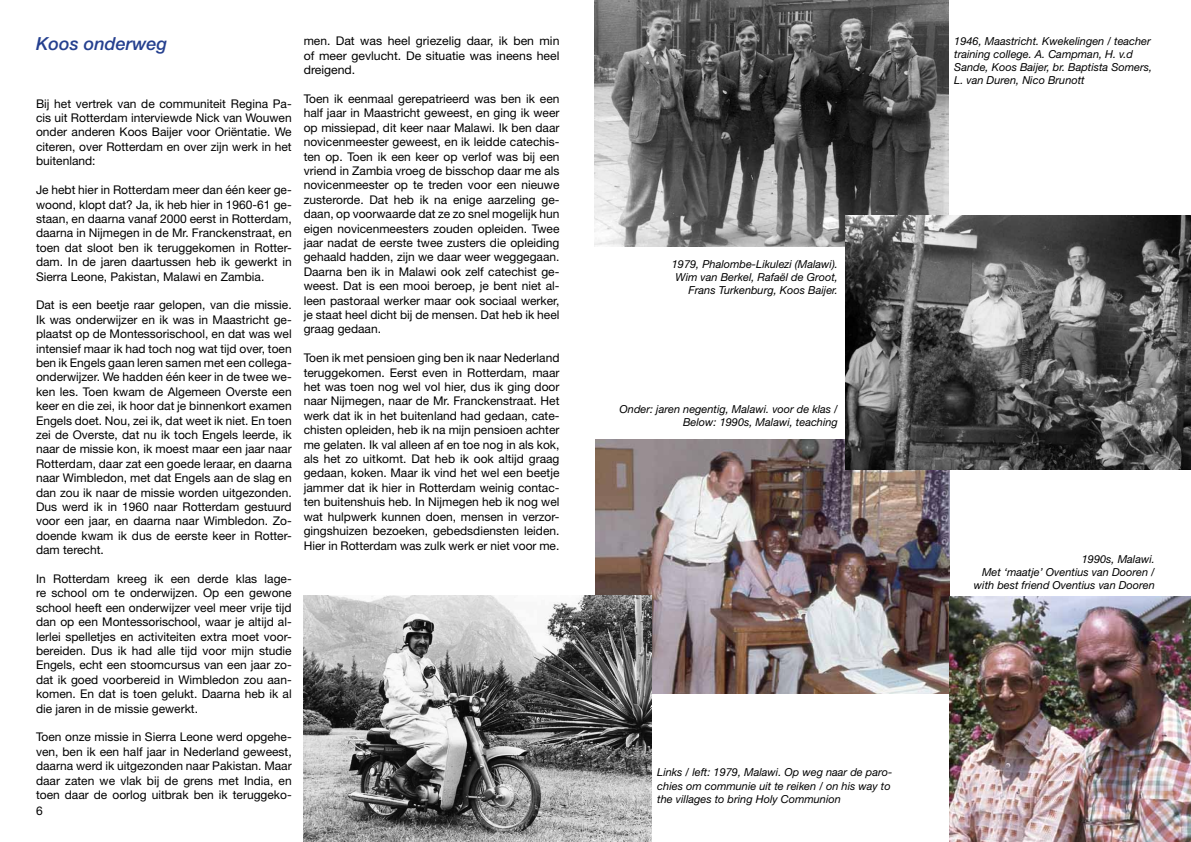
<style>
.page{position:relative;width:1191px;height:842px;background:#fff}
.page>*{position:absolute;margin:0;border:0;box-sizing:border-box;transform-origin:0 0}
.t1{font:italic 500 18px "Helvetica Neue";color:#25408f}
.t2{font:12px/14.4px "Helvetica Neue";color:#000;text-align:justify}
.t3{font:italic 11px/13.2px "Helvetica Neue";color:#000;text-align:right}
</style>
<div class="page">
<img style="left:595px;top:439px;width:354px;height:254px">
<img style="left:595px;top:0;width:353px;height:247px">
<img style="left:304px;top:595px;width:347px;height:247px">
<img style="left:846px;top:215px;width:345px;height:254px">
<img style="left:949px;top:597px;width:242px;height:245px">
<h1 class="t1" style="left:36px;top:33px;width:133px">Koos onderweg</h1>
<p class="t2" style="left:36px;top:96px;width:257px">Bij het vertrek van de communiteit Regina Pa&shy;cis uit Rotterdam interviewde Nick van Wouwen onder anderen Koos Baijer voor Oriëntatie. We citeren, over Rotterdam en over zijn werk in het buitenland:</p>
<p class="t2" style="left:36px;top:182px;width:257px">Je hebt hier in Rotterdam meer dan één keer ge&shy;woond, klopt dat? Ja, ik heb hier in 1960-61 ge&shy;staan, en daarna vanaf 2000 eerst in Rotterdam, daarna in Nijmegen in de Mr. Franckenstraat, en toen dat sloot ben ik teruggekomen in Rotter&shy;dam. In de jaren daartussen heb ik gewerkt in Sierra Leone, Pakistan, Malawi en Zambia.</p>
<p class="t2" style="left:36px;top:298px;width:257px">Dat is een beetje raar gelopen, van die missie.<br>Ik was onderwijzer en ik was in Maastricht ge&shy;plaatst op de Montessorischool, en dat was wel intensief maar ik had toch nog wat tijd over, toen ben ik Engels gaan leren samen met een collega&shy;onderwijzer. We hadden één keer in de twee we&shy;ken les. Toen kwam de Algemeen Overste een keer en die zei, ik hoor dat je binnenkort examen Engels doet. Nou, zei ik, dat weet ik niet. En toen zei de Overste, dat nu ik toch Engels leerde, ik naar de missie kon, ik moest maar een jaar naar Rotterdam, daar zat een goede leraar, en daarna naar Wimbledon, met dat Engels aan de slag en dan zou ik naar de missie worden uitgezonden.<br>Dus werd ik in 1960 naar Rotterdam gestuurd voor een jaar, en daarna naar Wimbledon. Zo&shy;doende kwam ik dus de eerste keer in Rotter&shy;dam terecht.</p>
<p class="t2" style="left:36px;top:571px;width:257px">In Rotterdam kreeg ik een derde klas lage&shy;re school om te onderwijzen. Op een gewone school heeft een onderwijzer veel meer vrije tijd dan op een Montessorischool, waar je altijd al&shy;lerlei spelletjes en activiteiten extra moet voor&shy;bereiden. Dus ik had alle tijd voor mijn studie Engels, echt een stoomcursus van een jaar zo&shy;dat ik goed voorbereid in Wimbledon zou aan&shy;komen. En dat is toen gelukt. Daarna heb ik al die jaren in de missie gewerkt.</p>
<p class="t2" style="left:36px;top:730px;width:257px">Toen onze missie in Sierra Leone werd opgehe&shy;ven, ben ik een half jaar in Nederland geweest, daarna werd ik uitgezonden naar Pakistan. Maar daar zaten we vlak bij de grens met India, en toen daar de oorlog uitbrak ben ik teruggeko-</p>
<p class="t2" style="left:36px;top:804px;width:8px">6</p>
<p class="t2" style="left:304px;top:34px;width:257px">men. Dat was heel griezelig daar, ik ben min of meer gevlucht. De situatie was ineens heel dreigend.</p>
<p class="t2" style="left:304px;top:91px;width:257px">Toen ik eenmaal gerepatrieerd was ben ik een half jaar in Maastricht geweest, en ging ik weer op missiepad, dit keer naar Malawi. Ik ben daar novicenmeester geweest, en ik leidde catechis&shy;ten op. Toen ik een keer op verlof was bij een vriend in Zambia vroeg de bisschop daar me als novicenmeester op te treden voor een nieuwe zusterorde. Dat heb ik na enige aarzeling ge&shy;daan, op voorwaarde dat ze zo snel mogelijk hun eigen novicenmeesters zouden opleiden. Twee jaar nadat de eerste twee zusters die opleiding gehaald hadden, zijn we daar weer weggegaan.<br>Daarna ben ik in Malawi ook zelf catechist ge&shy;weest. Dat is een mooi beroep, je bent niet al&shy;leen pastoraal werker maar ook sociaal werker, je staat heel dicht bij de mensen. Dat heb ik heel graag gedaan.</p>
<p class="t2" style="left:304px;top:351px;width:257px">Toen ik met pensioen ging ben ik naar Nederland teruggekomen. Eerst even in Rotterdam, maar het was toen nog wel vol hier, dus ik ging door naar Nijmegen, naar de Mr. Franckenstraat. Het werk dat ik in het buitenland had gedaan, cate&shy;chisten opleiden, heb ik na mijn pensioen achter me gelaten. Ik val alleen af en toe nog in als kok, als het zo uitkomt. Dat heb ik ook altijd graag gedaan, koken. Maar ik vind het wel een beetje jammer dat ik hier in Rotterdam weinig contac&shy;ten buitenshuis heb. In Nijmegen heb ik nog wel wat hulpwerk kunnen doen, mensen in verzor&shy;gingshuizen bezoeken, gebedsdiensten leiden.<br>Hier in Rotterdam was zulk werk er niet voor me.</p>
<p class="t3" style="left:672px;top:257px;width:168px">1979, Phalombe-Likulezi (Malawi).<br>Wim van Berkel, Rafaël de Groot,<br>Frans Turkenburg, Koos Baijer.</p>
<p class="t3" style="left:619px;top:403px;width:220px">Onder: jaren negentig, Malawi. voor de klas /<br>Below: 1990s, Malawi, teaching</p>
<p class="t3" style="left:657px;top:766px;width:236px;text-align:left">Links / left: 1979, Malawi. Op weg naar de paro&shy;chies om communie uit te reiken / on his way to the villages to bring Holy Communion</p>
<p class="t3" style="left:954px;top:34px;width:199px;text-align:left">1946, Maastricht. Kwekelingen / teacher training college. A. Campman, H. v.d Sande, Koos Baijer, br. Baptista Somers, L. van Duren, Nico Brunott</p>
<p class="t3" style="left:974px;top:552px;width:182px">1990s, Malawi.<br>Met ‘maatje’ Oventius van Dooren / with best friend Oventius van Dooren</p>
</div>
